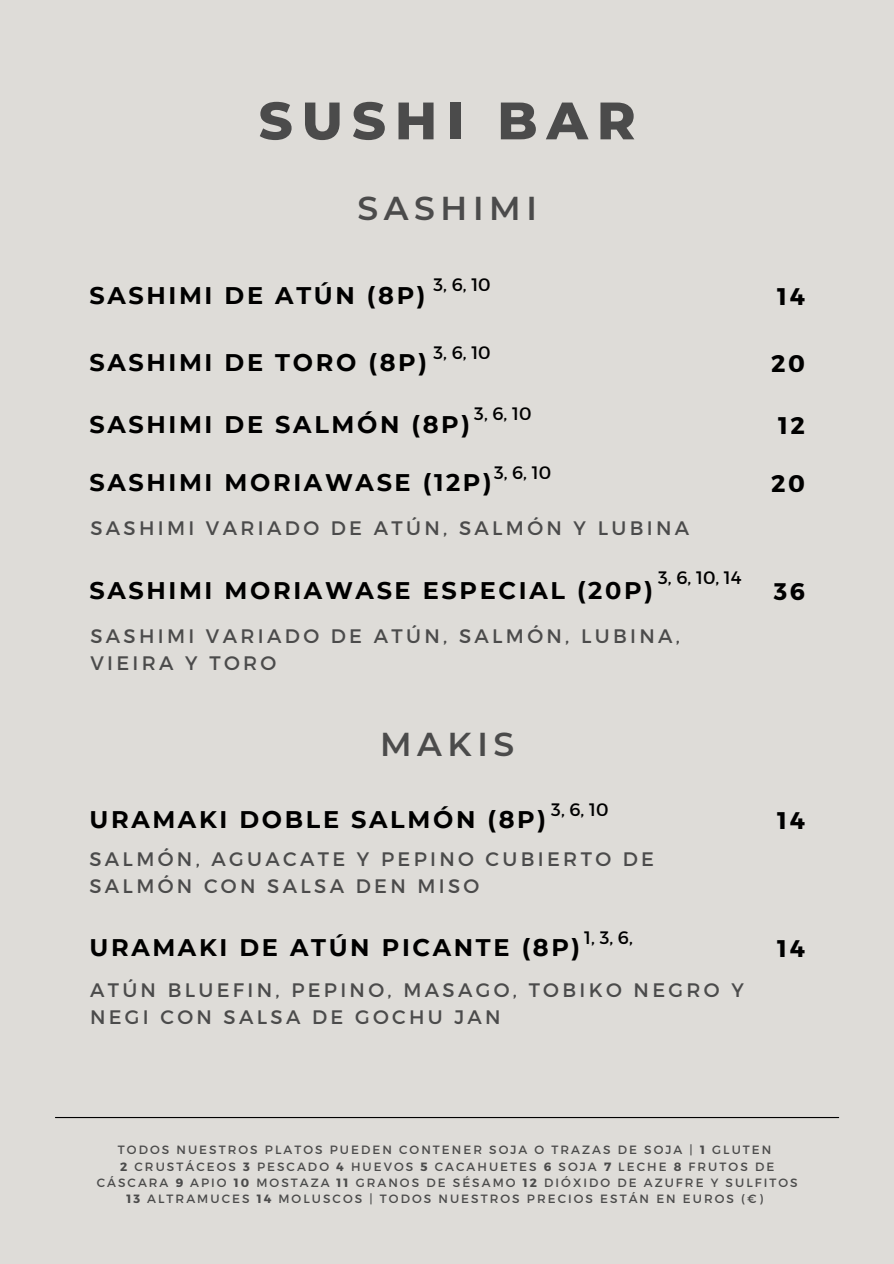
<style>
.page{position:relative;width:894px;height:1264px;background:#fff}
.page>*{position:absolute;margin:0;border:0;box-sizing:border-box;transform-origin:0 0}
.t1{font:800 52.5px "Montserrat";letter-spacing:.17em;color:#4b4b4b}
.t2{font:600 33px "Montserrat";letter-spacing:.17em;color:#4b4b4b}
.t3{font:700 24px "Montserrat";letter-spacing:.11em;color:#000}
.t4{font:19.5px/27px "Montserrat";letter-spacing:.17em;color:#4b4b4b}
.t5{font:18px "Montserrat";color:#000}
.t6{font:12px/16px "Montserrat";letter-spacing:.17em;color:#4b4b4b;text-align:center}
.s1{font-weight:700}
</style>
<div class="page">
<div style="left:0;top:0;width:893px;height:1263px;background:#dedcd8"></div>
<hr style="left:55px;top:1116px;width:783px;height:2px;background:#000">
<p class="t1" style="left:258px;top:88px;width:378px">SUSHI BAR</p>
<p class="t2" style="left:357px;top:188px;width:181px">SASHIMI</p>
<p class="t5" style="left:433px;top:273px;width:59px">3, 6, 10</p>
<p class="t3" style="left:89px;top:280px;width:337px">SASHIMI DE ATÚN (8P)</p>
<p class="t3" style="left:777px;top:280px;width:29px">14</p>
<p class="t5" style="left:433px;top:341px;width:59px">3, 6, 10</p>
<p class="t3" style="left:89px;top:348px;width:339px">SASHIMI DE TORO (8P)</p>
<p class="t3" style="left:770px;top:348px;width:35px">20</p>
<p class="t3" style="left:89px;top:409px;width:382px">SASHIMI DE SALMÓN (8P)</p>
<p class="t3" style="left:777px;top:409px;width:28px">12</p>
<p class="t3" style="left:89px;top:468px;width:404px">SASHIMI MORIAWASE (12P)</p>
<p class="t4" style="left:90px;top:514px;width:600px">SASHIMI VARIADO DE ATÚN, SALMÓN Y LUBINA</p>
<p class="t5" style="left:474px;top:402px;width:59px">3, 6, 10</p>
<p class="t5" style="left:494px;top:461px;width:59px">3, 6, 10</p>
<p class="t3" style="left:770px;top:468px;width:35px">20</p>
<p class="t5" style="left:658px;top:565px;width:85px">3, 6, 10, 14</p>
<p class="t3" style="left:89px;top:576px;width:565px">SASHIMI MORIAWASE ESPECIAL (20P)</p>
<p class="t4" style="left:90px;top:622px;width:591px">SASHIMI VARIADO DE ATÚN, SALMÓN, LUBINA,<br>VIEIRA Y TORO</p>
<p class="t2" style="left:380px;top:724px;width:136px">MAKIS</p>
<p class="t5" style="left:551px;top:797px;width:59px">3, 6, 10</p>
<p class="t3" style="left:89px;top:804px;width:458px">URAMAKI DOBLE SALMÓN (8P)</p>
<p class="t4" style="left:89px;top:844px;width:566px">SALMÓN, AGUACATE Y PEPINO CUBIERTO DE<br>SALMÓN CON SALSA DEN MISO</p>
<p class="t5" style="left:584px;top:925px;width:50px">1, 3, 6,</p>
<p class="t3" style="left:89px;top:932px;width:492px">URAMAKI DE ATÚN PICANTE (8P)</p>
<p class="t4" style="left:90px;top:975px;width:655px">ATÚN BLUEFIN, PEPINO, MASAGO, TOBIKO NEGRO Y<br>NEGI CON SALSA DE GOCHU JAN</p>
<p class="t3" style="left:773px;top:576px;width:33px">36</p>
<p class="t3" style="left:777px;top:805px;width:29px">14</p>
<p class="t3" style="left:777px;top:932px;width:29px">14</p>
<p class="t6" style="left:118px;top:1141px;width:654px">TODOS NUESTROS PLATOS PUEDEN CONTENER SOJA O TRAZAS DE SOJA | <span class="s1">1</span> GLUTEN</p>
<p class="t6" style="left:97px;top:1157px;width:702px"><span class="s1">2</span> CRUSTÁCEOS <span class="s1">3</span> PESCADO <span class="s1">4</span> HUEVOS <span class="s1">5</span> CACAHUETES <span class="s1">6</span> SOJA <span class="s1">7</span> LECHE <span class="s1">8</span> FRUTOS DE<br>CÁSCARA <span class="s1">9</span> APIO <span class="s1">10</span> MOSTAZA <span class="s1">11</span> GRANOS DE SÉSAMO <span class="s1">12</span> DIÓXIDO DE AZUFRE Y SULFITOS<br><span class="s1">13</span> ALTRAMUCES <span class="s1">14</span> MOLUSCOS | TODOS NUESTROS PRECIOS ESTÁN EN EUROS (€)</p>
</div>
